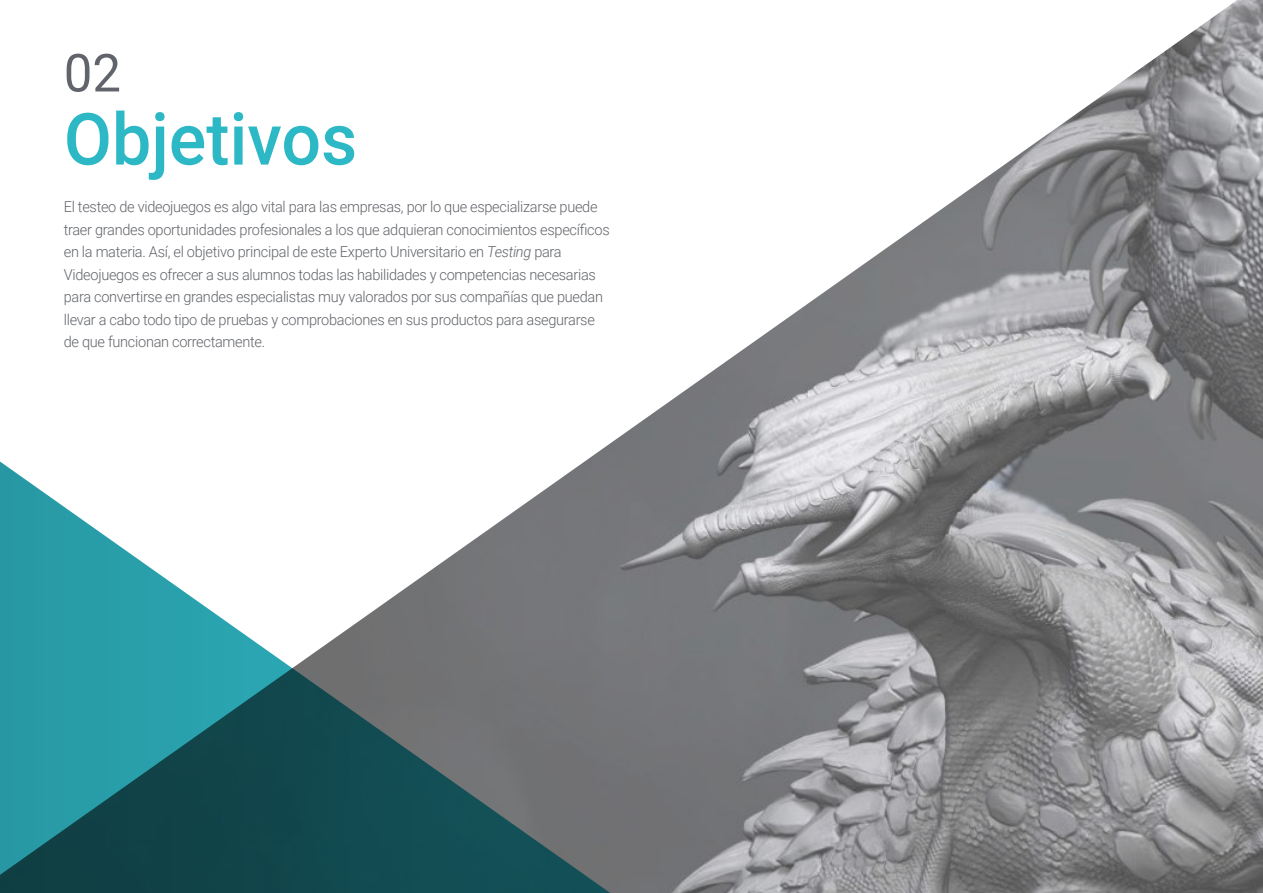
<style>
.page{position:relative;width:1263px;height:893px;background:#fff}
.page>*{position:absolute;margin:0;border:0;box-sizing:border-box;transform-origin:0 0}
.t1{font:500 72px "Roboto";color:#2db8c5}
.t2{font:52.5px "Roboto";color:#61646a}
.t3{font:300 15px/22.5px "Roboto";letter-spacing:-.02em;color:#61646a}
.s1{font-style:italic}
</style>
<div class="page">
<img style="left:607px;top:0;width:656px;height:893px">
<svg style="left:0;top:446px;width:640px;height:447px"></svg>
<h2 class="t2" style="left:64px;top:36px;width:59px">02</h2>
<h1 class="t1" style="left:64px;top:89px;width:295px">Objetivos</h1>
<p class="t3" style="left:64px;top:195px;width:547px">El testeo de videojuegos es algo vital para las empresas, por lo que especializarse puede traer grandes oportunidades profesionales a los que adquieran conocimientos específicos en la materia. Así, el objetivo principal de este Experto Universitario en <span class="s1">Testing</span> para Videojuegos es ofrecer a sus alumnos todas las habilidades y competencias necesarias para convertirse en grandes especialistas muy valorados por sus compañías que puedan llevar a cabo todo tipo de pruebas y comprobaciones en sus productos para asegurarse de que funcionan correctamente.</p>
</div>
